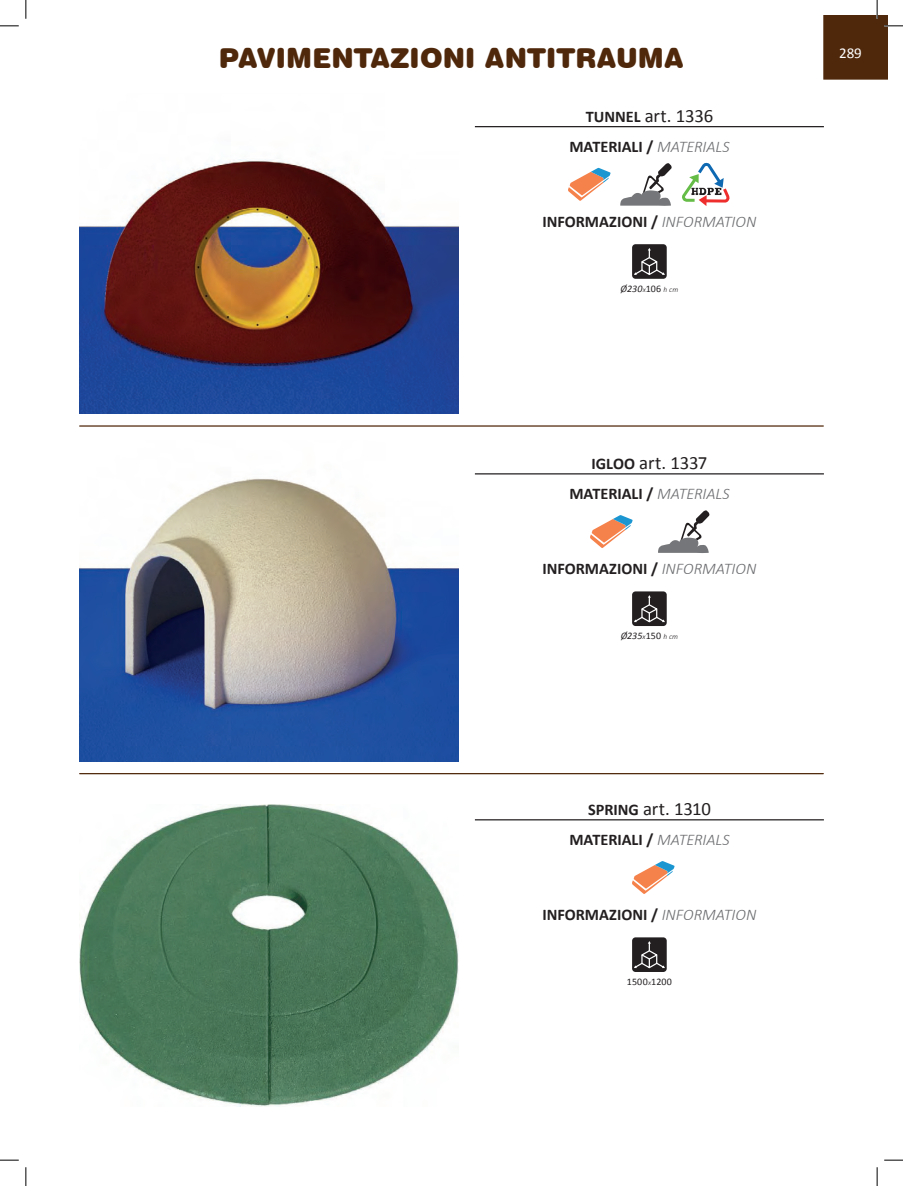
<style>
.page{position:relative;width:903px;height:1186px;background:#fff}
.page>*{position:absolute;margin:0;border:0;box-sizing:border-box;transform-origin:0 0}
.t1{font:27.5px "Swiss 721 BT Black Rounded";color:#4f270a}
.t2{font:18.75px "Calibri";letter-spacing:-.01em;color:#231f20}
.t3{font:700 16.25px "Calibri";color:#231f20}
.t4{font:15px "Calibri";color:#fff}
.t5{font:italic 10px "Calibri";color:#231f20}
.t6{font:10px "Calibri";letter-spacing:.015em;color:#231f20}
.s1{font-weight:700;font-size:16.25px}
.s2{font-weight:300;font-style:italic;color:#6c6d70}
.s3{font-weight:300;font-size:7.5px}
.s4{font-style:normal}
.s5{font-weight:300;font-style:italic;font-size:7.5px}
</style>
<div class="page">
<img style="left:79px;top:805px;width:379px;height:302px">
<hr style="left:474px;top:819px;width:349px;height:1px;background:#231f20">
<img style="left:79px;top:478px;width:379px;height:283px">
<hr style="left:474px;top:473px;width:349px;height:1px;background:#231f20">
<img style="left:79px;top:159px;width:379px;height:255px">
<hr style="left:474px;top:126px;width:349px;height:1px;background:#231f20">
<svg style="left:631px;top:244px;width:35px;height:35px"></svg>
<svg style="left:633px;top:248px;width:32px;height:28px"></svg>
<svg style="left:631px;top:591px;width:35px;height:35px"></svg>
<svg style="left:633px;top:595px;width:32px;height:28px"></svg>
<svg style="left:631px;top:937px;width:35px;height:35px"></svg>
<svg style="left:633px;top:941px;width:32px;height:28px"></svg>
<svg style="left:590px;top:515px;width:42px;height:33px"></svg>
<svg style="left:658px;top:510px;width:51px;height:43px"></svg>
<svg style="left:632px;top:861px;width:42px;height:33px"></svg>
<svg style="left:568px;top:168px;width:42px;height:33px"></svg>
<svg style="left:682px;top:164px;width:48px;height:42px"></svg>
<svg style="left:620px;top:163px;width:51px;height:43px"></svg>
<hr style="left:80px;top:425px;width:742px;height:1px;background:#4f270a">
<hr style="left:80px;top:773px;width:742px;height:1px;background:#4f270a">
<div style="left:823px;top:15px;width:64px;height:64px;background:#4f270a"></div>
<div style="left:822px;top:15px;width:65px;height:65px;border:1px solid #4f270a"></div>
<svg style="left:0;top:25px;width:19px;height:2px"></svg>
<svg style="left:884px;top:25px;width:18px;height:2px"></svg>
<svg style="left:0;top:1159px;width:19px;height:1px"></svg>
<svg style="left:884px;top:1159px;width:18px;height:1px"></svg>
<svg style="left:25px;top:0;width:2px;height:19px"></svg>
<svg style="left:25px;top:1167px;width:2px;height:19px"></svg>
<svg style="left:875px;top:0;width:2px;height:19px"></svg>
<svg style="left:876px;top:1167px;width:1px;height:19px"></svg>
<h1 class="t1" style="left:219px;top:42px;width:466px">PAVIMENTAZIONI ANTITRAUMA</h1>
<p class="t4" style="left:838px;top:44px;width:24px">289</p>
<p class="t2" style="left:585px;top:103px;width:129px"><span class="s1">TUNNEL</span> art. 1336</p>
<p class="t3" style="left:569px;top:136px;width:162px">MATERIALI / <span class="s2">MATERIALS</span></p>
<p class="t3" style="left:542px;top:211px;width:215px">INFORMAZIONI / <span class="s2">INFORMATION</span></p>
<p class="t5" style="left:620px;top:282px;width:59px">Ø230<span class="s3">x</span><span class="s4">106</span> <span class="s3">h cm</span></p>
<p class="t2" style="left:591px;top:451px;width:117px"><span class="s1">IGLOO</span> art. 1337</p>
<p class="t3" style="left:569px;top:483px;width:162px">MATERIALI / <span class="s2">MATERIALS</span></p>
<p class="t3" style="left:542px;top:558px;width:215px">INFORMAZIONI / <span class="s2">INFORMATION</span></p>
<p class="t5" style="left:620px;top:629px;width:59px">Ø235<span class="s3">x</span><span class="s4">150</span> <span class="s3">h cm</span></p>
<p class="t2" style="left:588px;top:796px;width:124px"><span class="s1">SPRING</span> art. 1310</p>
<p class="t3" style="left:569px;top:829px;width:162px">MATERIALI / <span class="s2">MATERIALS</span></p>
<p class="t3" style="left:542px;top:904px;width:215px">INFORMAZIONI / <span class="s2">INFORMATION</span></p>
<p class="t6" style="left:626px;top:975px;width:47px">1500<span class="s5">x</span>1200</p>
</div>
